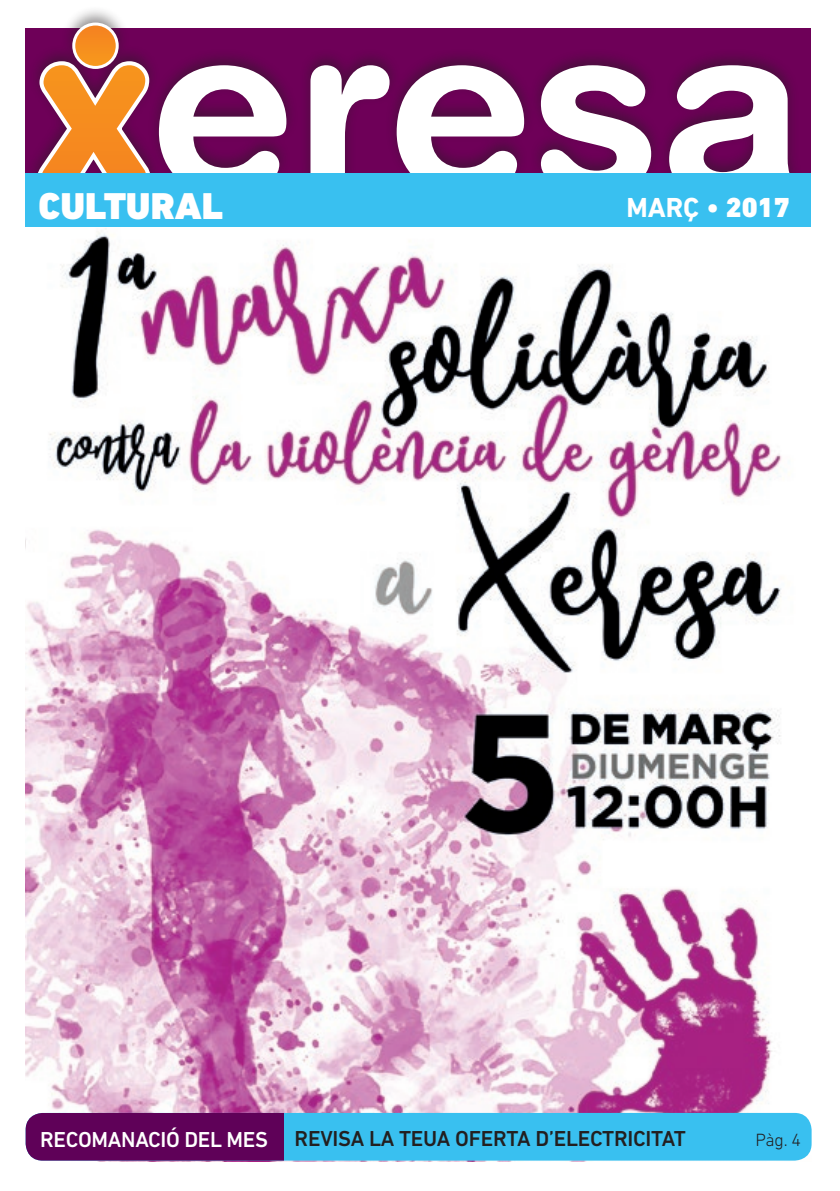
<style>
.page{position:relative;width:840px;height:1191px;background:#fff}
.page>*{position:absolute;margin:0;border:0;box-sizing:border-box;transform-origin:0 0}
.t1{font:700 235.8px "Helvetica Rounded LT Std";color:#fff}
.t2{font:900 38px "DIN Next LT Pro";color:#fff}
.t3{font:700 28px "DIN Next LT Pro";color:#fff}
.t4{font:500 22px "DIN Next LT Pro";letter-spacing:-.015em;color:#231f20}
.t5{font:300 18px "DIN Next LT Pro";color:#231f20}
.s1{font-weight:900}
.s2{color:#fff}
</style>
<div class="page">
<div style="left:25px;top:5px;width:777px;height:199px;background:#231f20;opacity:.5"></div>
<svg style="left:31px;top:56px;width:124px;height:117px"></svg>
<svg style="left:74px;top:24px;width:43px;height:43px"></svg>
<div style="left:72px;top:23px;width:47px;height:46px;border:3px solid #fff;border-radius:50%"></div>
<div style="left:25px;top:173px;width:785px;height:55px;background:#39c0f0"></div>
<img style="left:26px;top:232px;width:785px;height:929px">
<div style="left:26px;top:1113px;width:785px;height:47px;background:#39c0f0;border-radius:17px"></div>
<div style="left:26px;top:1113px;width:257px;height:47px;background:#5f0158"></div>
<p class="t1" style="left:37px;top:-35px;width:767px">xeresa</p>
<p class="t2" style="left:39px;top:183px;width:186px">CULTURAL</p>
<p class="t3" style="left:626px;top:191px;width:165px">MARÇ • <span class="s1">2017</span></p>
<p class="t4" style="left:40px;top:1125px;width:647px"><span class="s2">RECOMANACIÓ DEL MES</span> REVISA LA TEUA OFERTA D’ELECTRICITAT</p>
<p class="t5" style="left:755px;top:1129px;width:47px">Pàg. 4</p>
</div>
